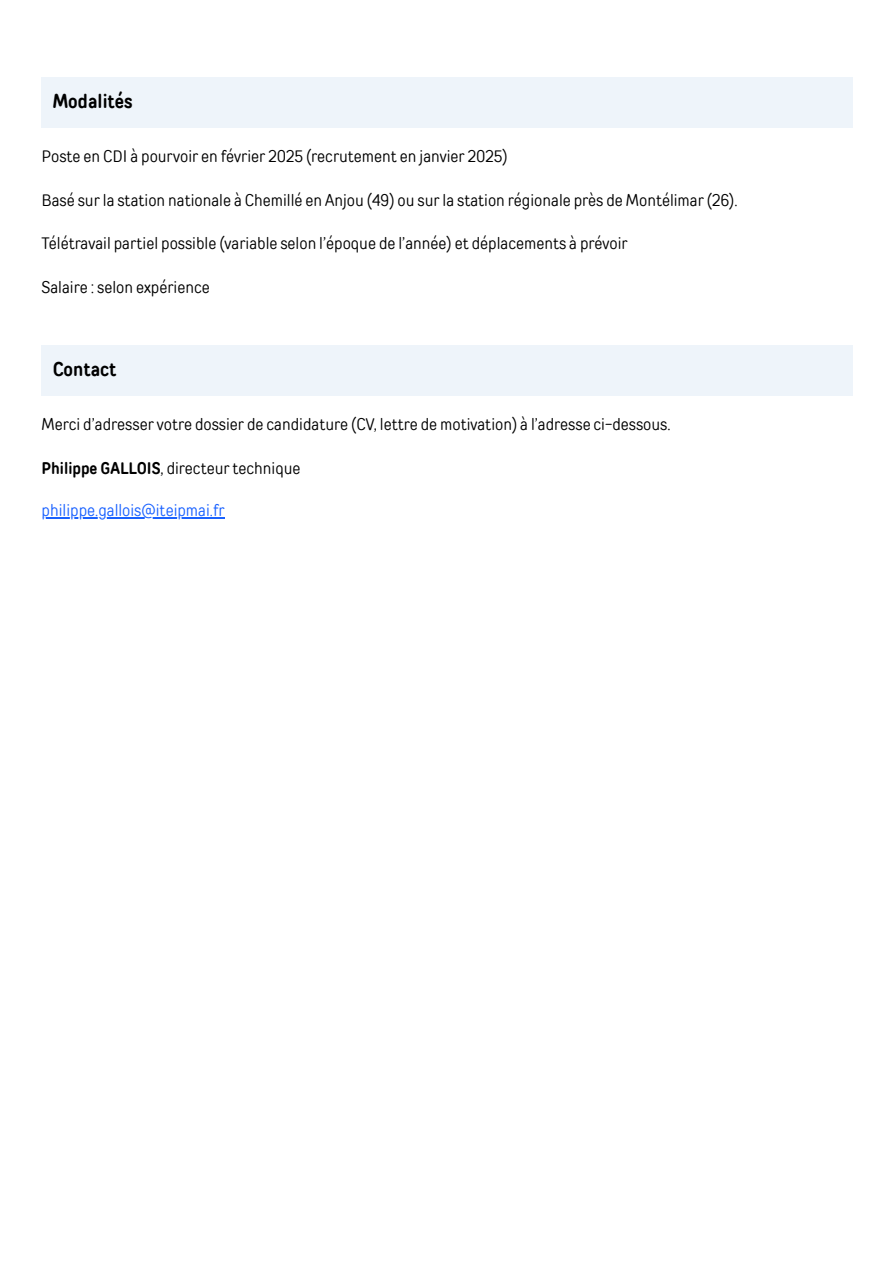
<style>
.page{position:relative;width:894px;height:1263px;background:#fff}
.page>*{position:absolute;margin:0;border:0;box-sizing:border-box;transform-origin:0 0}
.t1{font:700 19.5px "TT Rounds Condensed";color:#000}
.t2{font:16.5px "TT Rounds Condensed";color:#000}
.t3{font:16.5px "TT Rounds Condensed";color:#1a62ff}
.s1{font-weight:700}
</style>
<div class="page">
<hr style="left:42px;top:518px;width:182px;height:1px;background:#1a62ff">
<div style="left:42px;top:78px;width:810px;height:50px;background:#eef4fa"></div>
<div style="left:42px;top:345px;width:810px;height:51px;background:#eef4fa"></div>
<p class="t1" style="left:53px;top:89px;width:81px">Modalités</p>
<p class="t2" style="left:42px;top:146px;width:467px">Poste en CDI à pourvoir en février 2025 (recrutement en janvier 2025)</p>
<p class="t2" style="left:42px;top:190px;width:697px">Basé sur la station nationale à Chemillé en Anjou (49) ou sur la station régionale près de Montélimar (26).</p>
<p class="t2" style="left:42px;top:233px;width:587px">Télétravail partiel possible (variable selon l’époque de l’année) et déplacements à prévoir</p>
<p class="t2" style="left:42px;top:277px;width:169px">Salaire : selon expérience</p>
<p class="t1" style="left:53px;top:357px;width:65px">Contact</p>
<p class="t2" style="left:42px;top:414px;width:630px">Merci d’adresser votre dossier de candidature (CV, lettre de motivation) à l’adresse ci-dessous.</p>
<h1 class="t2" style="left:42px;top:458px;width:260px"><span class="s1">Philippe GALLOIS</span>, directeur technique</h1>
<h2 class="t3" style="left:42px;top:501px;width:184px">philippe.gallois@iteipmai.fr</h2>
</div>
